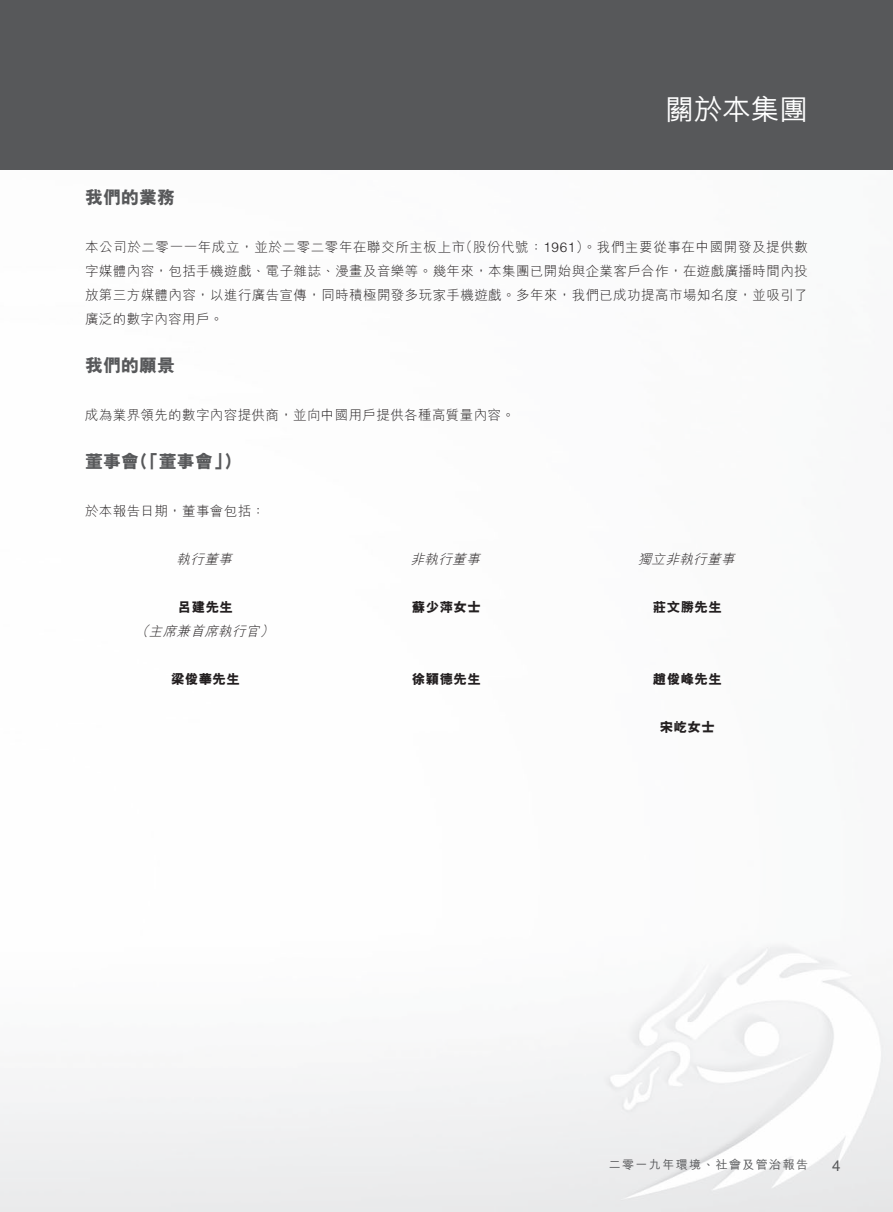
<style>
.page{position:relative;width:893px;height:1212px;background:#fff}
.page>*{position:absolute;margin:0;border:0;box-sizing:border-box;transform-origin:0 0}
.t1{font:500 28.5px "M Hei HK";color:#fff}
.t2{font:800 18px "M Hei HK";letter-spacing:.005em;color:#57585a}
.t3{font:15px "Helvetica LT Std";color:#57585a}
.t4{font:300 13.5px/24px "M Hei HK";letter-spacing:.03em;color:#231f20}
.t5{font:800 13.5px "M Hei HK";letter-spacing:.03em;color:#231f20}
.t6{font:italic 300 13.5px "M Hei HK";color:#231f20}
.t7{font:500 12px "M Hei HK";letter-spacing:.115em;color:#57585a}
.s1{font-family:"Helvetica LT Std"}
</style>
<div class="page">
<div style="left:0;top:0;width:893px;height:170px;background:#57585a"></div>
<h2 class="t2" style="left:85px;top:189px;width:92px">我們的業務</h2>
<h1 class="t1" style="left:665px;top:89px;width:144px">關於本集團</h1>
<p class="t4" style="left:459px;top:235px;width:350px">（股份代號：<span class="s1">1961</span>）。我們主要從事在中國開發及提供數</p>
<p class="t4" style="left:85px;top:235px;width:724px">本公司於二零一一年成立，並於二零二零年在聯交所主板上市<br>字媒體內容，包括手機遊戲、電子雜誌、漫畫及音樂等。幾年來，本集團已開始與企業客戶合作，在遊戲廣播時間內投放第三方媒體內容，以進行廣告宣傳，同時積極開發多玩家手機遊戲。多年來，我們已成功提高市場知名度，並吸引了廣泛的數字內容用戶。</p>
<h2 class="t2" style="left:85px;top:357px;width:92px">我們的願景</h2>
<p class="t4" style="left:85px;top:403px;width:431px">成為業界領先的數字內容提供商，並向中國用戶提供各種高質量內容。</p>
<h2 class="t2" style="left:131px;top:453px;width:112px">（「董事會 (「</h2>
<h2 class="t2" style="left:85px;top:453px;width:56px">董事會</h2>
<p class="t4" style="left:85px;top:499px;width:182px">於本報告日期，董事會包括：</p>
<p class="t6" style="left:177px;top:552px;width:60px">執行董事</p>
<p class="t5" style="left:178px;top:601px;width:57px">呂建先生</p>
<p class="t6" style="left:149px;top:624px;width:116px">主席兼首席執行官</p>
<p class="t6" style="left:135px;top:624px;width:19px">（</p>
<p class="t6" style="left:260px;top:624px;width:19px">(</p>
<p class="t5" style="left:171px;top:673px;width:71px">梁俊華先生</p>
<p class="t6" style="left:411px;top:552px;width:74px">非執行董事</p>
<p class="t5" style="left:412px;top:601px;width:71px">蘇少萍女士</p>
<p class="t5" style="left:412px;top:673px;width:71px">徐穎德先生</p>
<p class="t6" style="left:638px;top:552px;width:102px">獨立非執行董事</p>
<p class="t5" style="left:653px;top:601px;width:71px">莊文勝先生</p>
<p class="t5" style="left:653px;top:673px;width:71px">趙俊峰先生</p>
<p class="t5" style="left:660px;top:721px;width:57px">宋屹女士</p>
<p class="t7" style="left:609px;top:1156px;width:201px">二零一九年環境、社會及管治報告</p>
<p class="t3" style="left:832px;top:1156px;width:10px">4</p>
</div>
